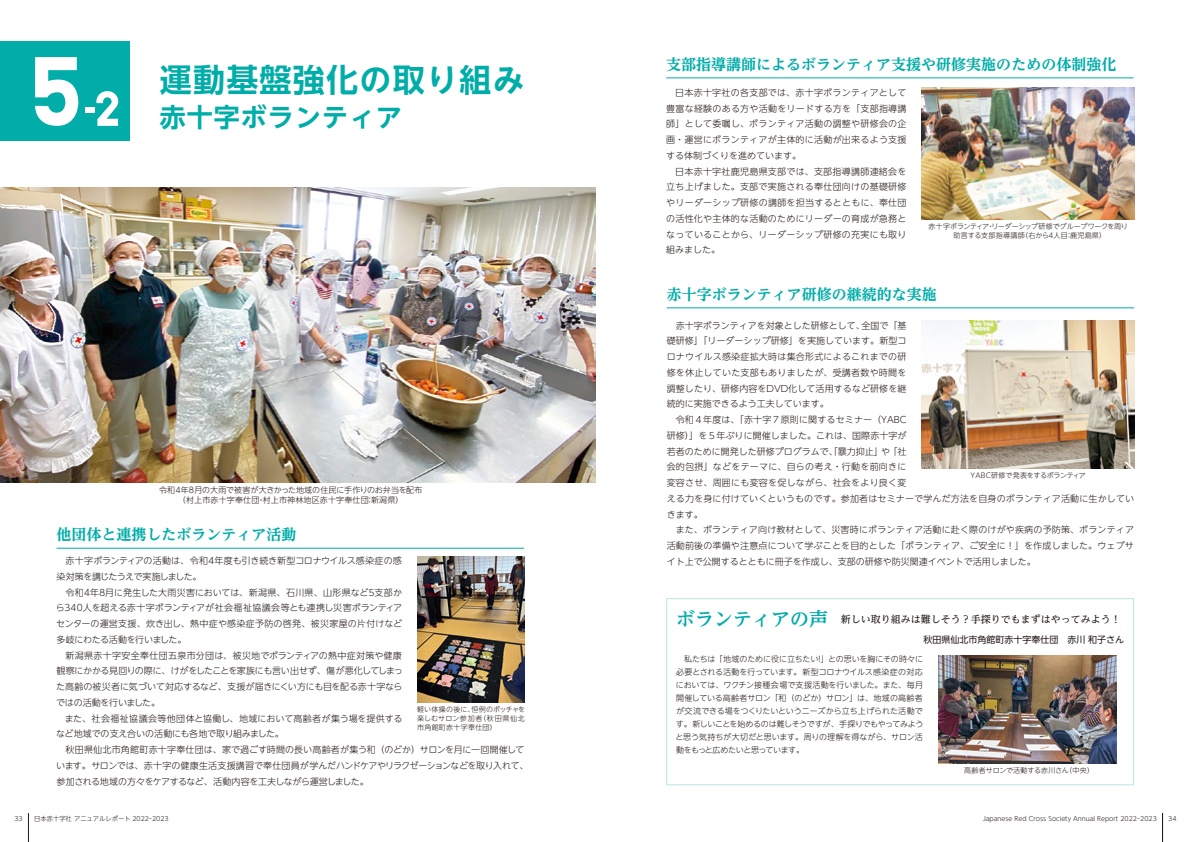
<style>
.page{position:relative;width:1191px;height:842px;background:#fff}
.page>*{position:absolute;margin:0;border:0;box-sizing:border-box;transform-origin:0 0}
.t1{font:700 32px "PUD Shin Go NT Pr 6 N De";letter-spacing:.04em;color:#00ada9}
.t2{font:700 26px "PUD Shin Go NT Pr 6 N De";letter-spacing:.04em;color:#00ada9}
.t3{font:700 19px "UD Reimin Pro";color:#00ada9}
.t4{font:700 expanded 15px "UD Reimin Pro";color:#00ada9}
.t5{font:500 10px "UD Reimin Pro";color:#221815}
.t6{font:300 9px/15.8px "UD Shin Go NT Pr 6 N";letter-spacing:.01em;color:#221815}
.t7{font:300 9px/15.8px "UD Shin Go NT Pr 6 N";letter-spacing:-.01em;color:#221815}
.t8{font:300 9px "UD Shin Go NT Pr 6 N";letter-spacing:-.015em;color:#221815}
.t9{font:9px "PUD Shin Go NT Pr 6 N";color:#221815}
.t10{font:300 9px "UD Shin Go NT Pr 6 N";letter-spacing:-.08em;color:#221815}
.t11{font:300 8px/13px "UD Shin Go NT Pr 6 N";letter-spacing:-.015em;color:#221815}
.t12{font:300 8px/10px "UD Shin Go NT Pr 6 N";letter-spacing:.02em;color:#221815;text-align:center}
.t13{font:300 7px "UD Shin Go NT Pr 6 N";letter-spacing:-.025em;color:#221815}
.t14{font:300 7px "UD Shin Go NT Pr 6 N";letter-spacing:.02em;color:#221815}
.t15{font:300 7px/9px "UD Shin Go NT Pr 6 N";letter-spacing:.04em;color:#221815}
.t16{font:300 7px "UD Shin Go NT Pr 6 N";letter-spacing:-.005em;color:#221815}
.t17{font:300 7px "UD Shin Go NT Pr 6 N";letter-spacing:-.09em;color:#221815}
.t18{font:300 6.3px "UD Shin Go NT Pr 6 N";color:#221815}
</style>
<div class="page">
<hr style="left:57px;top:548px;width:467px;height:1px;background:#00ada9">
<hr style="left:666px;top:77px;width:467px;height:1px;background:#00ada9">
<img style="left:921px;top:88px;width:213px;height:132px">
<div style="left:666px;top:598px;width:468px;height:187px;border:1px solid #a2d7d4"></div>
<div style="left:0;top:42px;width:129px;height:99px;background:#00ada9"></div>
<svg style="left:35px;top:57px;width:43px;height:69px"></svg>
<div style="left:86px;top:108px;width:9px;height:5px;background:#fff"></div>
<svg style="left:96px;top:91px;width:22px;height:35px"></svg>
<img style="left:0;top:188px;width:595px;height:295px">
<img style="left:417px;top:556px;width:107px;height:147px">
<hr style="left:666px;top:307px;width:468px;height:1px;background:#00ada9">
<img style="left:921px;top:321px;width:213px;height:148px">
<img style="left:938px;top:655px;width:178px;height:109px">
<svg style="left:1162px;top:813px;width:1px;height:29px"></svg>
<svg style="left:28px;top:813px;width:1px;height:29px"></svg>
<h1 class="t1" style="left:160px;top:62px;width:366px">運動基盤強化の取り組み</h1>
<h2 class="t2" style="left:160px;top:103px;width:244px">赤十字ボランティア</h2>
<p class="t18" style="left:14px;top:814px;width:10px">33</p>
<p class="t12" style="left:159px;top:484px;width:265px">令和4年8月の大雨で被害が大きかった地域の住民に手作りのお弁当を配布（村上市赤十字奉仕団村上市神林地区赤十字奉仕団新潟県(</p>
<p class="t11" style="left:366px;top:493px;width:9px">：</p>
<p class="t11" style="left:257px;top:493px;width:9px">・</p>
<h3 class="t4" style="left:57px;top:522px;width:241px">他団体と連携したボランティア活動</h3>
<p class="t8" style="left:66px;top:553px;width:338px">赤十字ボランティアの活動は、令和４年度も引き続き新型コロナウイルス感染症の感</p>
<p class="t10" style="left:57px;top:569px;width:147px">染対策を講じたうえで実施しました。</p>
<p class="t6" style="left:375px;top:584px;width:29px">支部か</p>
<p class="t6" style="left:105px;top:584px;width:265px">月に発生した大雨災害においては、新潟県、石川県、山形県など</p>
<p class="t6" style="left:90px;top:584px;width:10px">年</p>
<p class="t6" style="left:56px;top:584px;width:348px;text-indent:10px">令和<br>ら340人を超える赤十字ボランティアが社会福祉協議会等とも連携し災害ボランティアセンターの運営支援、炊き出し、熱中症や感染症予防の啓発、被災家屋の片付けなど多岐にわたる活動を行いました。</p>
<p class="t6" style="left:56px;top:647px;width:348px;text-align:justify;text-indent:9px">新潟県赤十字安全奉仕団五泉市分団は、被災地でボランティアの熱中症対策や健康観察にかかる見回りの際に、けがをしたことを家族にも言い出せず、傷が悪化してしまった高齢の被災者に気づいて対応するなど、支援が届きにくい方にも目を配る赤十字ならではの活動を行いました。</p>
<p class="t6" style="left:56px;top:710px;width:348px;text-indent:9px">また、社会福祉協議会等他団体と協働し、地域において高齢者が集う場を提供するなど地域での支え合いの活動にも各地で取り組みました。</p>
<p class="t7" style="left:56px;top:741px;width:474px;text-indent:9px">秋田県仙北市角館町赤十字奉仕団は、家で過ごす時間の長い高齢者が集う和（のどか）サロンを月に一回開催しています。サロンでは、赤十字の健康生活支援講習で奉仕団員が学んだハンドケアやリラクゼーションなどを取り入れて、参加される地域の方々をケアするなど、活動内容を工夫しながら運営しました。</p>
<p class="t6" style="left:98px;top:584px;width:10px">８</p>
<p class="t6" style="left:82px;top:584px;width:10px">４</p>
<p class="t6" style="left:367px;top:584px;width:10px">５</p>
<p class="t17" style="left:471px;top:703px;width:55px">恒例のボッチャを</p>
<p class="t14" style="left:417px;top:703px;width:59px">軽い体操の後に、</p>
<p class="t14" style="left:479px;top:712px;width:47px">（秋田県仙北</p>
<p class="t15" style="left:417px;top:713px;width:81px">楽しむサロン参加者<br>市角館町赤十字奉仕団(</p>
<p class="t18" style="left:34px;top:814px;width:136px">日本赤十字社アニュアルレポート 2022-2023</p>
<h3 class="t4" style="left:666px;top:52px;width:452px">支部指導講師によるボランティア支援や研修実施のための体制強化</h3>
<p class="t6" style="left:666px;top:84px;width:242px;text-align:justify;text-indent:9px">日本赤十字社の各支部では、赤十字ボランティアとして豊富な経験のある方や活動をリードする方を「支部指導講師」として委嘱し、ボランティア活動の調整や研修会の企画・運営にボランティアが主体的に活動が出来るよう支援する体制づくりを進めています。</p>
<p class="t6" style="left:666px;top:163px;width:242px;text-align:justify;text-indent:9px">日本赤十字社鹿児島県支部では、支部指導講師連絡会を立ち上げました。支部で実施される奉仕団向けの基礎研修やリーダーシップ研修の講師を担当するとともに、奉仕団の活性化や主体的な活動のためにリーダーの育成が急務となっていることから、リーダーシップ研修の充実にも取り組みました。</p>
<p class="t13" style="left:928px;top:221px;width:201px">赤十字ボランティアリーダーシップ研修でグループワークを周り</p>
<p class="t14" style="left:987px;top:221px;width:8px">・</p>
<p class="t14" style="left:1053px;top:230px;width:54px">人目鹿児島県(</p>
<p class="t14" style="left:1021px;top:230px;width:30px">（右から</p>
<p class="t15" style="left:953px;top:230px;width:73px">助言する支部指導講師</p>
<p class="t14" style="left:1047px;top:230px;width:8px">４</p>
<p class="t14" style="left:1065px;top:230px;width:8px">：</p>
<h3 class="t4" style="left:666px;top:282px;width:271px">赤十字ボランティア研修の継続的な実施</h3>
<p class="t6" style="left:666px;top:317px;width:241px;text-indent:9px">赤十字ボランティアを対象とした研修として、<br>礎研修」「リーダーシップ研修」を実施しています。新型コロナウイルス感染症拡大時は集合形式によるこれまでの研修を休止していた支部もありましたが、受講者数や時間を調整したり、研修内容をDVD化して活用するなど研修を継続的に実施できるよう工夫しています。</p>
<p class="t6" style="left:666px;top:411px;width:241px;text-align:right">令和４年度は、「赤十字７原則に関するセミナー（YABC研修）」を５年ぶりに開催しました。これは、国際赤十字が「社</p>
<p class="t6" style="left:861px;top:317px;width:46px">全国で「基</p>
<p class="t6" style="left:666px;top:443px;width:469px">若者のために開発した研修プログラムで、「暴力抑止」<br>会的包摂」などをテーマに、自らの考え・行動を前向きに<br>変容させ、周囲にも変容を促しながら、社会をより良く変<br>える力を身に付けていくというものです。参加者はセミナーで学んだ方法を自身のボランティア活動に生かしていきます。</p>
<p class="t6" style="left:666px;top:522px;width:469px;text-align:justify;text-indent:9px">また、ボランティア向け教材として、災害時にボランティア活動に赴く際のけがや疾病の予防策、ボランティア活動前後の準備や注意点について学ぶことを目的とした「ボランティア、ご安全に！」を作成しました。ウェブサイト上で公開するとともに冊子を作成し、支部の研修や防災関連イベントで活用しました。</p>
<p class="t6" style="left:881px;top:443px;width:10px">や</p>
<p class="t13" style="left:970px;top:470px;width:117px">YABC研修で発表をするボランティア</p>
<h3 class="t3" style="left:676px;top:603px;width:153px">ボランティアの声</h3>
<p class="t11" style="left:815px;top:652px;width:109px">！」との思いを胸にその時々に</p>
<p class="t5" style="left:841px;top:611px;width:282px">新しい取り組みは難しそう？手探りでもまずはやってみよう!</p>
<p class="t9" style="left:923px;top:635px;width:202px">秋田県仙北市角館町赤十字奉仕団　赤川和子さん</p>
<p class="t11" style="left:675px;top:652px;width:249px;text-indent:9px">私たちは「地域のために役に立ちたい<br>必要とされる活動を行っています。新型コロナウイルス感染症の対応においては、ワクチン接種会場で支援活動を行いました。また、毎月開催している高齢者サロン「和（のどか）サロン」は、地域の高齢者が交流できる場をつくりたいというニーズから立ち上げられた活動です。新しいことを始めるのは難しそうですが、手探りでもやってみようと思う気持ちが大切だと思います。周りの理解を得ながら、サロン活動をもっと広めたいと思っています。</p>
<p class="t14" style="left:1065px;top:764px;width:30px">（中央(</p>
<p class="t16" style="left:964px;top:764px;width:106px">高齢者サロンで活動する赤川さん</p>
<p class="t18" style="left:982px;top:814px;width:176px">Japanese Red Cross Society Annual Report 2022-2023</p>
<p class="t18" style="left:1168px;top:814px;width:10px">34</p>
</div>
